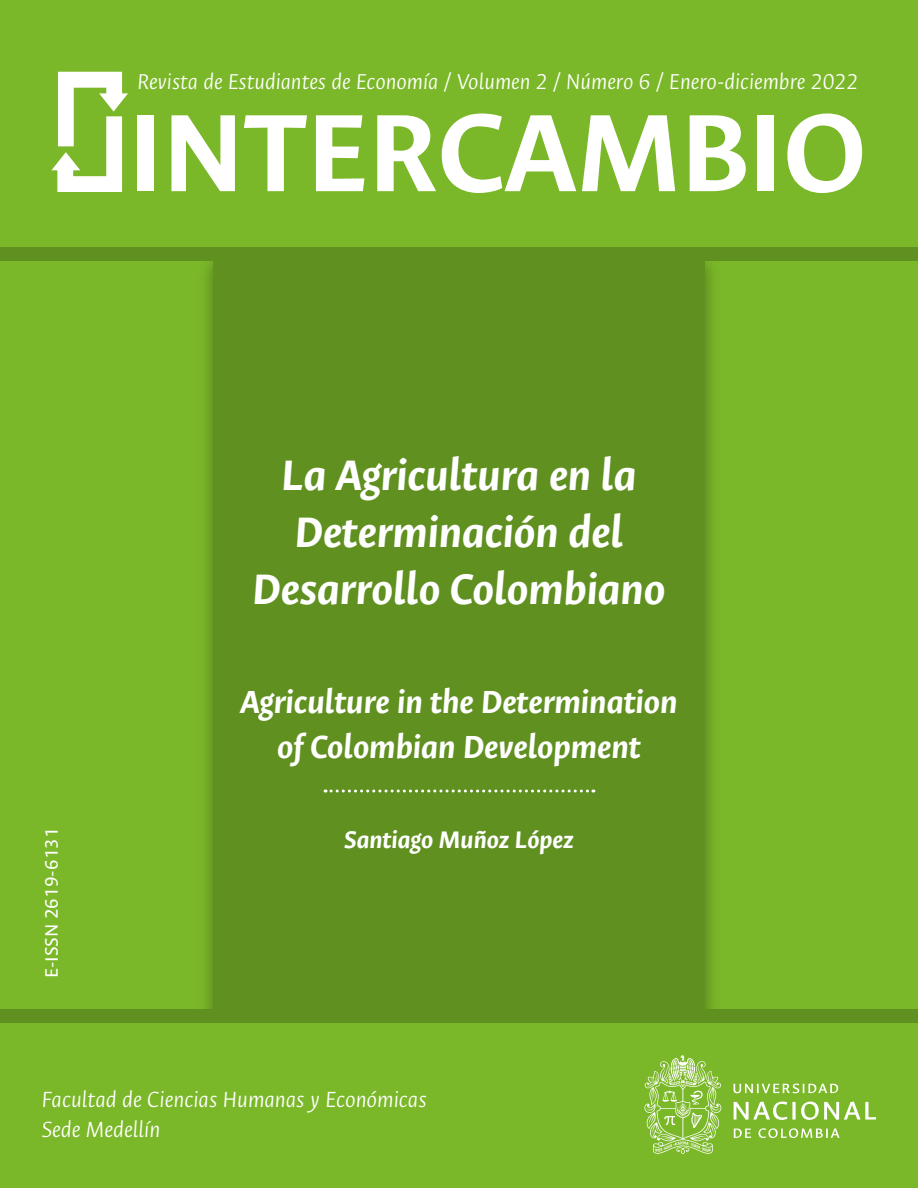
<style>
.page{position:relative;width:918px;height:1188px;background:#7bb829}
.page>*{position:absolute;margin:0;border:0;box-sizing:border-box;transform-origin:0 0}
.t1{font:700 123.9px "Ancizar Sans";color:#fff}
.t2{font:italic 700 48px/57px "Ancizar Sans";color:#fff;text-align:center}
.t3{font:italic 700 36px/45px "Ancizar Sans";color:#fff;text-align:center}
.t4{font:italic 700 27px "Ancizar Sans";color:#fff}
.t5{font:italic 300 24.75px/29.7px "Ancizar Sans";color:#fff}
.t6{font:italic 300 24.3px "Ancizar Sans";color:#fff}
.t7{font:20.25px "Ancizar Sans";color:#fff}
</style>
<div class="page">
<div style="left:213px;top:254px;width:492px;height:762px;background:#609020"></div>
<div style="left:0;top:247px;width:918px;height:14px;background:#609020"></div>
<svg style="left:51px;top:72px;width:77px;height:120px"></svg>
<svg style="left:734px;top:1084px;width:104px;height:9px"></svg>
<svg style="left:734px;top:1102px;width:142px;height:18px"></svg>
<svg style="left:734px;top:1129px;width:17px;height:9px"></svg>
<svg style="left:758px;top:1128px;width:82px;height:10px"></svg>
<svg style="left:644px;top:1055px;width:77px;height:99px"></svg>
<div style="left:0;top:1009px;width:918px;height:14px;background:#609020"></div>
<svg style="left:325px;top:790px;width:269px;height:3px"></svg>
<p class="t6" style="left:138px;top:68px;width:722px">Revista de Estudiantes de Economía / Volumen 2 / Número 6 / Enero-diciembre 2022</p>
<h1 class="t1" style="left:128px;top:84px;width:740px">INTERCAMBIO</h1>
<h2 class="t2" style="left:253px;top:446px;width:414px">La Agricultura en la<br>Determinación del<br>Desarrollo Colombiano</h2>
<p class="t7" style="left:41px;top:978px;width:152px;rotate:-90deg">E-ISSN 2619-6131</p>
<h3 class="t3" style="left:240px;top:679px;width:439px">Agriculture in the Determination of Colombian Development</h3>
<p class="t4" style="left:344px;top:824px;width:231px">Santiago Muñoz López</p>
<p class="t5" style="left:42px;top:1085px;width:386px">Facultad de Ciencias Humanas y Económicas<br>Sede Medellín</p>
</div>
